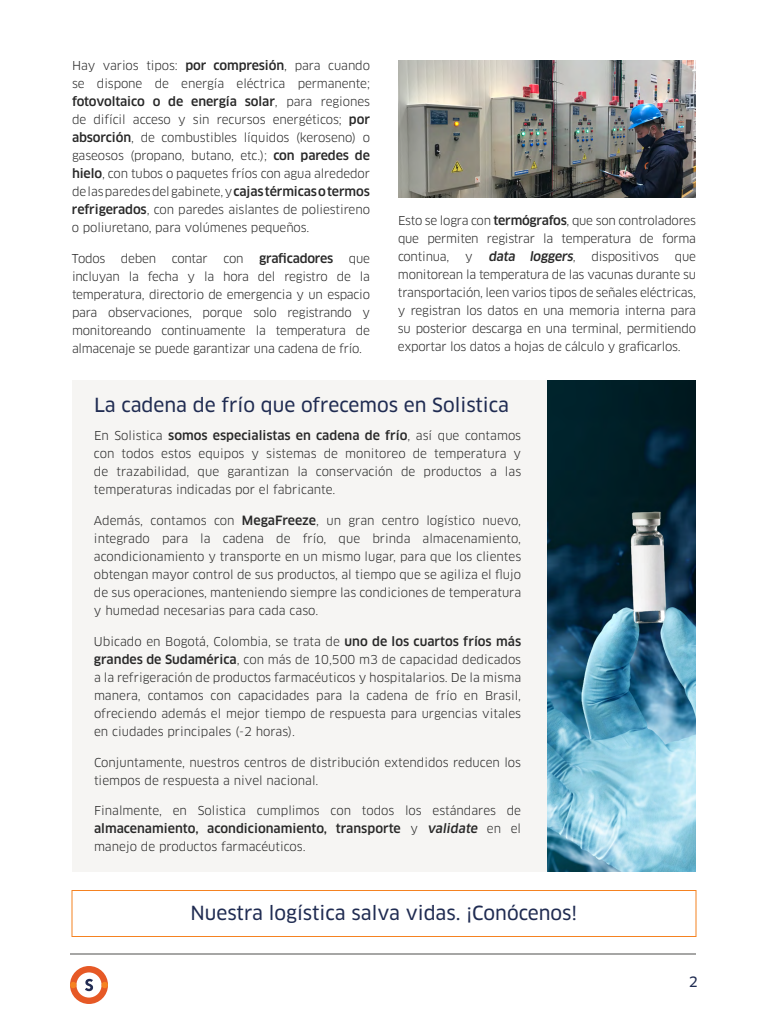
<style>
.page{position:relative;width:768px;height:1024px;background:#fff}
.page>*{position:absolute;margin:0;border:0;box-sizing:border-box;transform-origin:0 0}
.t1{font:19px "Clan OT News";color:#202c52}
.t2{font:14px "Clan OT News";color:#202c52}
.t3{font:500 12.5px "Clan OT";color:#282828}
.t4{font:500 12.5px "Clan OT";letter-spacing:-.02em;color:#282828}
.t5{font:12px/18px "Clan OT";letter-spacing:-.01em;color:#282828;text-align:justify}
.s1{font-weight:500;font-size:12.5px}
.s2{font-weight:400;font-size:12px}
</style>
<div class="page">
<svg style="left:70px;top:966px;width:38px;height:38px"></svg>
<hr style="left:70px;top:954px;width:626px;height:1px;background:#4f4e4c">
<div style="left:72px;top:380px;width:624px;height:492px;background:#f4f3f1"></div>
<img style="left:547px;top:380px;width:149px;height:492px">
<img style="left:398px;top:60px;width:298px;height:138px">
<div style="left:72px;top:890px;width:624px;height:47px;border:1px solid #f58221"></div>
<p class="t5" style="left:72px;top:56px;width:300px">Hay varios tipos: <span class="s1">por compresión</span>, para cuando se dispone de energía eléctrica permanente;</p>
<p class="t3" style="left:72px;top:94px;width:300px">fotovoltaico o de energía solar<span class="s2">, para regiones</span></p>
<p class="t5" style="left:72px;top:110px;width:300px">de difícil acceso y sin recursos energéticos; <span class="s1">por absorción</span>, de combustibles líquidos (keroseno) o gaseosos (propano, butano, etc.); <span class="s1">con paredes de hielo</span>, con tubos o paquetes fríos con agua alrededor de las paredes del gabinete, y <span class="s1">cajas térmicas o termos refrigerados</span>, con paredes aislantes de poliestireno o poliuretano, para volúmenes pequeños.</p>
<p class="t5" style="left:72px;top:249px;width:35px">Todos</p>
<p class="t5" style="left:121px;top:249px;width:37px">deben</p>
<p class="t5" style="left:172px;top:249px;width:37px">contar</p>
<p class="t5" style="left:223px;top:249px;width:22px">con</p>
<p class="t4" style="left:259px;top:251px;width:76px">graficadores</p>
<p class="t5" style="left:72px;top:249px;width:300px;text-indent:277px">que incluyan la fecha y la hora del registro de la temperatura, directorio de emergencia y un espacio para observaciones, porque solo registrando y monitoreando continuamente la temperatura de almacenaje se puede garantizar una cadena de frío.</p>
<p class="t5" style="left:398px;top:212px;width:299px">Esto se logra con <span class="s1">termógrafos</span>, que son controladores que permiten registrar la temperatura de forma continua,</p>
<p class="t5" style="left:465px;top:248px;width:9px">y</p>
<p class="t3" style="left:489px;top:250px;width:89px">data loggers<span class="s2">,</span></p>
<p class="t5" style="left:591px;top:248px;width:69px">dispositivos</p>
<p class="t5" style="left:398px;top:248px;width:300px;text-indent:277px">que monitorean la temperatura de las vacunas durante su transportación, leen varios tipos de señales eléctricas, y registran los datos en una memoria interna para su posterior descarga en una terminal, permitiendo exportar los datos a hojas de cálculo y graficarlos.</p>
<h1 class="t1" style="left:94px;top:394px;width:417px">La cadena de frío que ofrecemos en Solistica</h1>
<p class="t3" style="left:94px;top:428px;width:429px"><span class="s2">En Solistica</span> somos especialistas en cadena de frío<span class="s2">, así que contamos</span></p>
<p class="t5" style="left:94px;top:445px;width:429px">con todos estos equipos y sistemas de monitoreo de temperatura y de trazabilidad, que garantizan la conservación de productos a las temperaturas indicadas por el fabricante.</p>
<p class="t5" style="left:94px;top:512px;width:429px">Además, contamos con <span class="s1">MegaFreeze</span>, un gran centro logístico nuevo, integrado para la cadena de frío, que brinda almacenamiento, acondicionamiento y transporte en un mismo lugar, para que los clientes obtengan mayor control de sus productos, al tiempo que se agiliza el flujo de sus operaciones, manteniendo siempre las condiciones de temperatura y humedad necesarias para cada caso.</p>
<p class="t5" style="left:94px;top:632px;width:429px">Ubicado en Bogotá, Colombia, se trata de <span class="s1">uno de los cuartos fríos más grandes de Sudamérica</span>, con más de 10,500 m3 de capacidad dedicados a la refrigeración de productos farmacéuticos y hospitalarios. De la misma manera, contamos con capacidades para la cadena de frío en Brasil, ofreciendo además el mejor tiempo de respuesta para urgencias vitales en ciudades principales (-2 horas).</p>
<p class="t5" style="left:94px;top:753px;width:429px">Conjuntamente, nuestros centros de distribución extendidos reducen los tiempos de respuesta a nivel nacional.</p>
<p class="t5" style="left:94px;top:802px;width:429px">Finalmente, en Solistica cumplimos con todos los estándares de</p>
<p class="t3" style="left:94px;top:821px;width:429px">almacenamiento, acondicionamiento, transporte <span class="s2">y</span> validate <span class="s2">en el</span></p>
<p class="t5" style="left:94px;top:838px;width:213px">manejo de productos farmacéuticos.</p>
<h1 class="t1" style="left:191px;top:902px;width:388px">Nuestra logística salva vidas. ¡Conócenos!</h1>
<p class="t2" style="left:689px;top:974px;width:11px">2</p>
</div>
